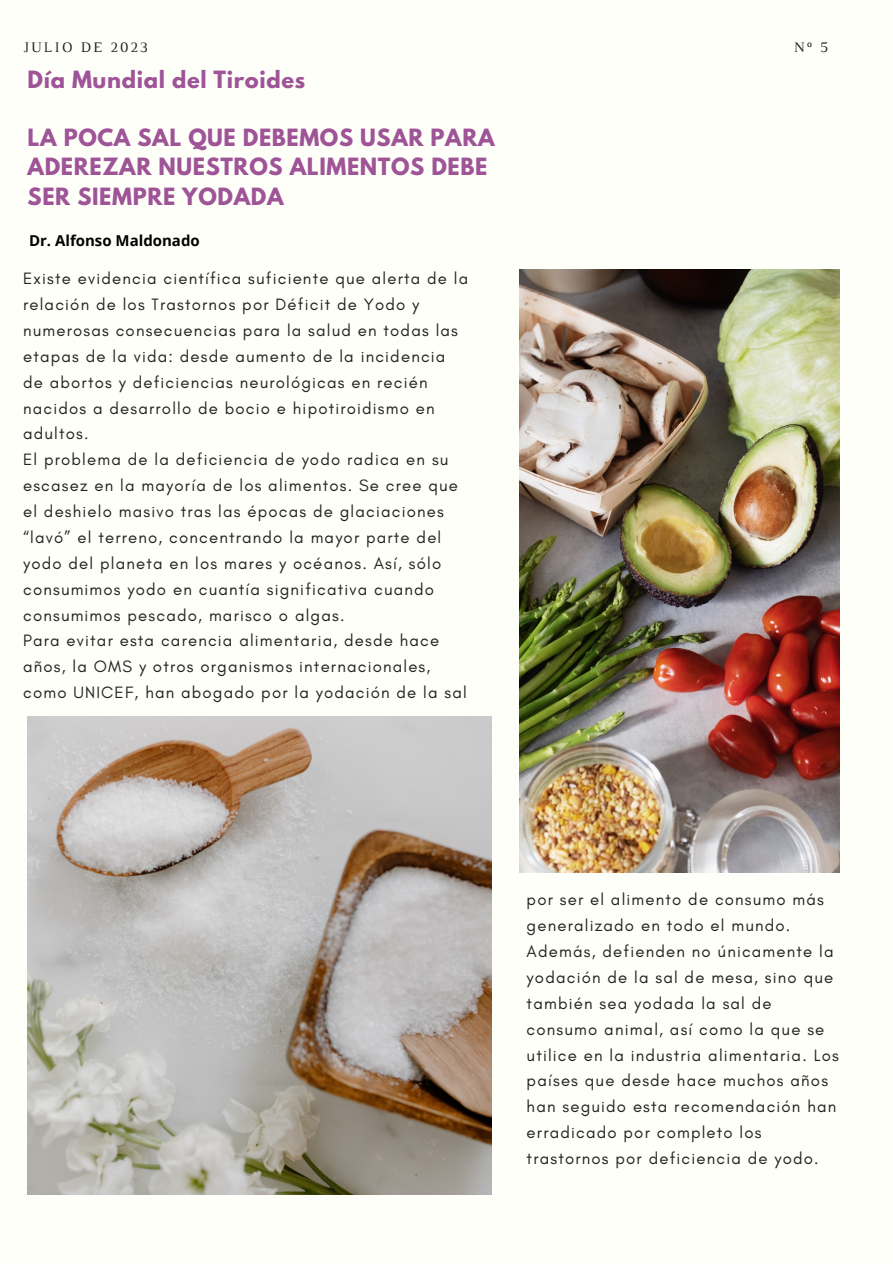
<style>
.page{position:relative;width:893px;height:1264px;background:#fff}
.page>*{position:absolute;margin:0;border:0;box-sizing:border-box;transform-origin:0 0}
.t1{font:700 21px/29.2px "League Spartan";letter-spacing:.03em;color:#9e5497}
.t2{font:16.8px/25.8px "Glacial Indifference";letter-spacing:.07em;color:#222}
.t3{font:700 15px "Open Sans";color:#000}
.t4{font:14.85px "Luthier";letter-spacing:.14em;color:#222}
</style>
<div class="page">
<div style="left:0;top:0;width:892px;height:1262px;background:#fffff9"></div>
<img style="left:28px;top:716px;width:463px;height:478px">
<img style="left:519px;top:269px;width:320px;height:603px">
<p class="t4" style="left:23px;top:42px;width:126px">JULIO DE 2023</p>
<p class="t4" style="left:793px;top:42px;width:36px">Nº 5</p>
<p class="t1" style="left:28px;top:67px;width:279px">Día Mundial del Tiroides</p>
<p class="t1" style="left:28px;top:126px;width:468px">LA POCA SAL QUE DEBEMOS USAR PARA<br>ADEREZAR NUESTROS ALIMENTOS DEBE<br>SER SIEMPRE YODADA</p>
<p class="t3" style="left:29px;top:230px;width:172px">Dr. Alfonso Maldonado</p>
<p class="t2" style="left:23px;top:265px;width:446px">Existe evidencia científica suficiente que alerta de la relación de los Trastornos por Déficit de Yodo y numerosas consecuencias para la salud en todas las etapas de la vida: desde aumento de la incidencia de abortos y deficiencias neurológicas en recién nacidos a desarrollo de bocio e hipotiroidismo en adultos.</p>
<p class="t2" style="left:23px;top:446px;width:436px">El problema de la deficiencia de yodo radica en su escasez en la mayoría de los alimentos. Se cree que el deshielo masivo tras las épocas de glaciaciones “lavó” el terreno, concentrando la mayor parte del yodo del planeta en los mares y océanos. Así, sólo consumimos yodo en cuantía significativa cuando consumimos pescado, marisco o algas.</p>
<p class="t2" style="left:23px;top:627px;width:445px">Para evitar esta carencia alimentaria, desde hace años, la OMS y otros organismos internacionales, como UNICEF, han abogado por la yodación de la sal</p>
<p class="t2" style="left:526px;top:886px;width:313px">por ser el alimento de consumo más generalizado en todo el mundo.<br>Además, defienden no únicamente la yodación de la sal de mesa, sino que también sea yodada la sal de consumo animal, así como la que se utilice en la industria alimentaria. Los países que desde hace muchos años han seguido esta recomendación han erradicado por completo los trastornos por deficiencia de yodo.</p>
</div>
